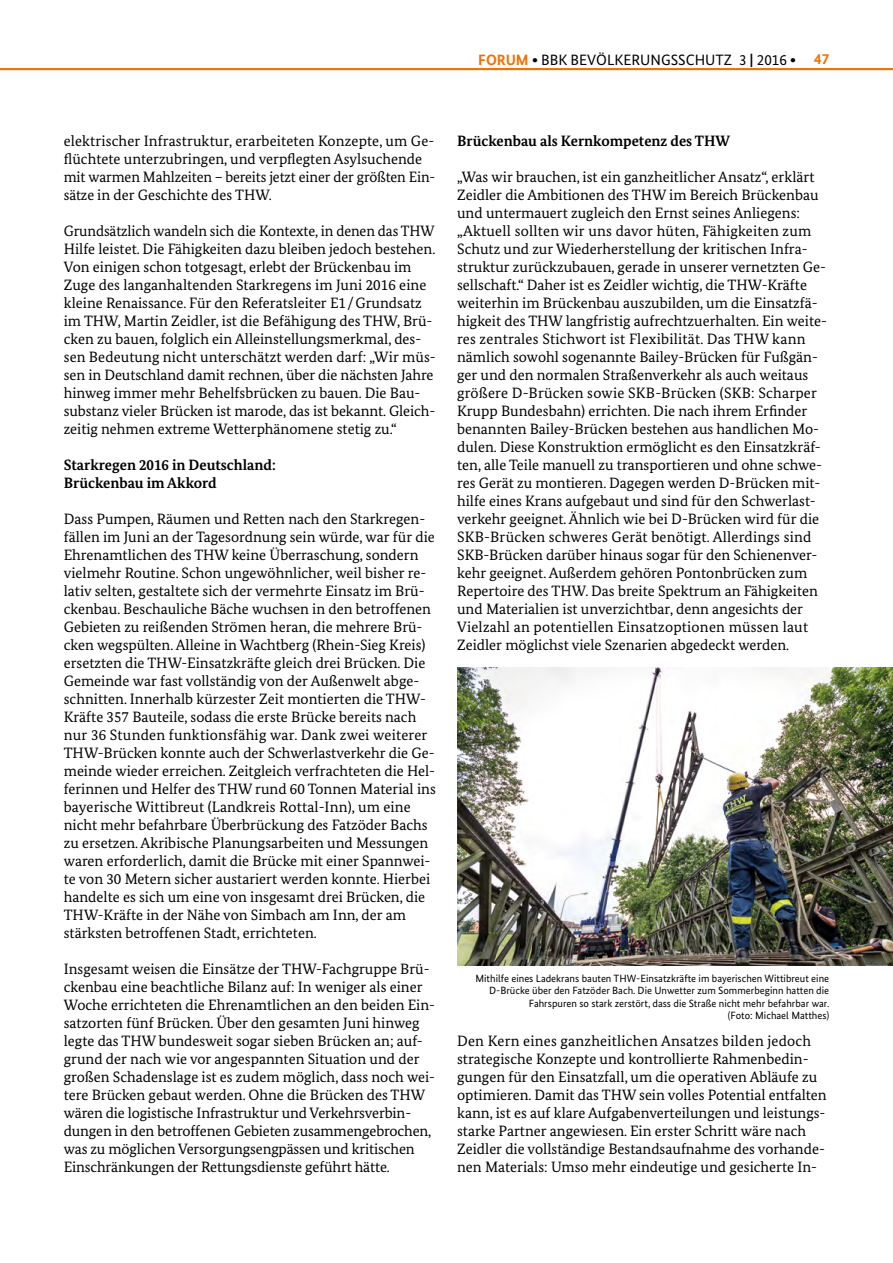
<style>
.page{position:relative;width:893px;height:1263px;background:#fff}
.page>*{position:absolute;margin:0;border:0;box-sizing:border-box;transform-origin:0 0}
.Fließtext_Forum{font:15px/18px "Bundes Serif";color:#000}
.Zwischentitel_Fo{font:700 15px/18px "Bundes Serif";color:#000}
.t1{font:15px "Bundes Sans";color:#000}
.t2{font:10.5px/12.6px "Bundes Sans";color:#000;text-align:right}
.s1{font-weight:700;color:#ee7203}
.s2{font-weight:700}
</style>
<div class="page">
<img style="left:457px;top:668px;width:436px;height:297px">
<hr style="left:0;top:68px;width:893px;height:2px;background:#ee7203">
<p class="t1" style="left:478px;top:50px;width:352px"><span class="s1">FORUM</span> <span class="s2">∙</span> BBK BEVÖLKERUNGSSCHUTZ 3 <span class="s2">|</span> 2016 <span class="s2">∙</span> <span class="s1">47</span></p>
<p class="Fließtext_Forum" style="left:64px;top:131px;width:373px">elektrischer Infrastruktur, erarbeiteten Konzepte, um Ge&shy;flüchtete unterzubringen, und verpflegten Asylsuchende mit warmen Mahlzeiten – bereits jetzt einer der größten Ein&shy;sätze in der Geschichte des THW.</p>
<p class="Fließtext_Forum" style="left:64px;top:221px;width:374px">Grundsätzlich wandeln sich die Kontexte, in denen das THW Hilfe leistet. Die Fähigkeiten dazu bleiben jedoch bestehen.<br>Von einigen schon totgesagt, erlebt der Brückenbau im Zuge des langanhaltenden Starkregens im Juni 2016 eine kleine Renaissance. Für den Referatsleiter E1/Grundsatz im THW, Martin Zeidler, ist die Befähigung des THW, Brü&shy;cken zu bauen, folglich ein Alleinstellungsmerkmal, des&shy;sen Bedeutung nicht unterschätzt werden darf: „Wir müs&shy;sen in Deutschland damit rechnen, über die nächsten Jahre hinweg immer mehr Behelfsbrücken zu bauen. Die Bau&shy;substanz vieler Brücken ist marode, das ist bekannt. Gleich&shy;zeitig nehmen extreme Wetterphänomene stetig zu.“</p>
<p class="Zwischentitel_Fo" style="left:64px;top:455px;width:213px">Starkregen 2016 in Deutschland:<br>Brückenbau im Akkord</p>
<p class="Fließtext_Forum" style="left:64px;top:509px;width:374px">Dass Pumpen, Räumen und Retten nach den Starkregen&shy;fällen im Juni an der Tagesordnung sein würde, war für die Ehrenamtlichen des THW keine Überraschung, sondern vielmehr Routine. Schon ungewöhnlicher, weil bisher re&shy;lativ selten, gestaltete sich der vermehrte Einsatz im Brü&shy;ckenbau. Beschauliche Bäche wuchsen in den betroffenen Gebieten zu reißenden Strömen heran, die mehrere Brü&shy;cken wegspülten. Alleine in Wachtberg (Rhein-Sieg Kreis) ersetzten die THW-Einsatzkräfte gleich drei Brücken. Die Gemeinde war fast vollständig von der Außenwelt abge&shy;schnitten. Innerhalb kürzester Zeit montierten die THW-Kräfte 357 Bauteile, sodass die erste Brücke bereits nach nur 36 Stunden funktionsfähig war. Dank zwei weiterer THW-Brücken konnte auch der Schwerlastverkehr die Ge&shy;meinde wieder erreichen. Zeitgleich verfrachteten die Hel&shy;ferinnen und Helfer des THW rund 60 Tonnen Material ins bayerische Wittibreut (Landkreis Rottal-Inn), um eine nicht mehr befahrbare Überbrückung des Fatzöder Bachs zu ersetzen. Akribische Planungsarbeiten und Messungen waren erforderlich, damit die Brücke mit einer Spannwei&shy;te von 30 Metern sicher austariert werden konnte. Hierbei handelte es sich um eine von insgesamt drei Brücken, die THW-Kräfte in der Nähe von Simbach am Inn, der am stärksten betroffenen Stadt, errichteten.</p>
<p class="Fließtext_Forum" style="left:64px;top:959px;width:373px">Insgesamt weisen die Einsätze der THW-Fachgruppe Brü&shy;ckenbau eine beachtliche Bilanz auf: In weniger als einer Woche errichteten die Ehrenamtlichen an den beiden Ein&shy;satzorten fünf Brücken. Über den gesamten Juni hinweg legte das THW bundesweit sogar sieben Brücken an; auf&shy;grund der nach wie vor angespannten Situation und der großen Schadenslage ist es zudem möglich, dass noch wei&shy;tere Brücken gebaut werden. Ohne die Brücken des THW wären die logistische Infrastruktur und Verkehrsverbin&shy;dungen in den betroffenen Gebieten zusammengebrochen, was zu möglichen Versorgungsengpässen und kritischen Einschränkungen der Rettungsdienste geführt hätte.</p>
<p class="Zwischentitel_Fo" style="left:457px;top:131px;width:274px">Brückenbau als Kernkompetenz des THW</p>
<p class="Fließtext_Forum" style="left:457px;top:167px;width:371px">„Was wir brauchen, ist ein ganzheitlicher Ansatz“, erklärt Zeidler die Ambitionen des THW im Bereich Brückenbau und untermauert zugleich den Ernst seines Anliegens: „Aktuell sollten wir uns davor hüten, Fähigkeiten zum Schutz und zur Wiederherstellung der kritischen Infra&shy;struktur zurückzubauen, gerade in unserer vernetzten Ge&shy;sellschaft.“ Daher ist es Zeidler wichtig, die THW-Kräfte weiterhin im Brückenbau auszubilden, um die Einsatzfä&shy;higkeit des THW langfristig aufrechtzuerhalten. Ein weite&shy;res zentrales Stichwort ist Flexibilität. Das THW kann nämlich sowohl sogenannte Bailey-Brücken für Fußgän&shy;ger und den normalen Straßenverkehr als auch weitaus größere D-Brücken sowie SKB-Brücken (SKB: Scharper Krupp Bundesbahn) errichten. Die nach ihrem Erfinder benannten Bailey-Brücken bestehen aus handlichen Mo&shy;dulen. Diese Konstruktion ermöglicht es den Einsatzkräf&shy;ten, alle Teile manuell zu transportieren und ohne schwe&shy;res Gerät zu montieren. Dagegen werden D-Brücken mit&shy;hilfe eines Krans aufgebaut und sind für den Schwerlast&shy;verkehr geeignet. Ähnlich wie bei D-Brücken wird für die SKB-Brücken schweres Gerät benötigt. Allerdings sind SKB-Brücken darüber hinaus sogar für den Schienenver&shy;kehr geeignet. Außerdem gehören Pontonbrücken zum Repertoire des THW. Das breite Spektrum an Fähigkeiten und Materialien ist unverzichtbar, denn angesichts der Vielzahl an potentiellen Einsatzoptionen müssen laut Zeidler möglichst viele Szenarien abgedeckt werden.</p>
<p class="t2" style="left:475px;top:971px;width:355px">Mithilfe eines Ladekrans bauten THW-Einsatzkräfte im bayerischen Wittibreut eine D-Brücke über den Fatzöder Bach. Die Unwetter zum Sommerbeginn hatten die Fahrspuren so stark zerstört, dass die Straße nicht mehr befahrbar war.<br>(Foto: Michael Matthes)</p>
<p class="Fließtext_Forum" style="left:457px;top:1031px;width:371px">Den Kern eines ganzheitlichen Ansatzes bilden jedoch strategische Konzepte und kontrollierte Rahmenbedin&shy;gungen für den Einsatzfall, um die operativen Abläufe zu optimieren. Damit das THW sein volles Potential entfalten kann, ist es auf klare Aufgabenverteilungen und leistungs&shy;starke Partner angewiesen. Ein erster Schritt wäre nach Zeidler die vollständige Bestandsaufnahme des vorhande&shy;nen Materials: Umso mehr eindeutige und gesicherte In-</p>
</div>
